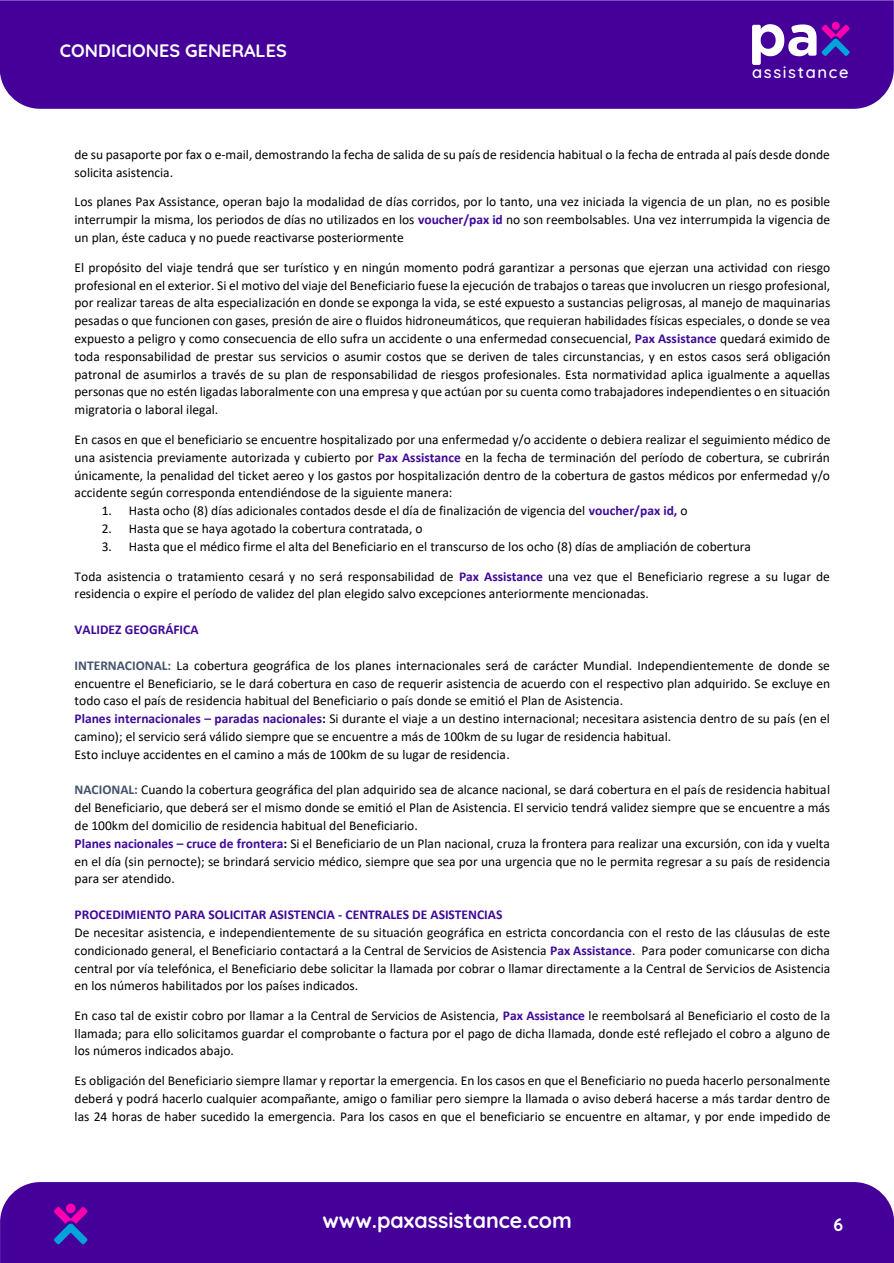
<style>
.page{position:relative;width:894px;height:1263px;background:#fff}
.page>*{position:absolute;margin:0;border:0;box-sizing:border-box;transform-origin:0 0}
.t1{font:700 21.45px "Quicksand";color:#fff}
.t2{font:700 18px "Quicksand";color:#fff}
.t3{font:500 16.5px "Quicksand";letter-spacing:.1em;color:#fff}
.t4{font:13.5px/17.9px "Calibri";color:#000;text-align:justify}
.t5{font:700 13.5px "Calibri";color:#400999}
.s1{font-weight:700;color:#400999}
.s2{font-weight:700;color:#44546a}
.s3{font-weight:700}
</style>
<div class="page">
<div style="left:0;top:0;width:893px;height:109px;background:#409"></div>
<svg style="left:751px;top:24px;width:98px;height:41px"></svg>
<div style="left:831px;top:22px;width:8px;height:8px;background:#ff00ae;border-radius:50%"></div>
<div style="left:0;top:1182px;width:893px;height:81px;background:#409"></div>
<svg style="left:54px;top:1207px;width:33px;height:37px"></svg>
<div style="left:66px;top:1203px;width:9px;height:10px;background:#ff00ae;border-radius:50%"></div>
<h2 class="t2" style="left:60px;top:35px;width:228px">CONDICIONES GENERALES</h2>
<p class="t3" style="left:751px;top:59px;width:98px">assistance</p>
<p class="t4" style="left:75px;top:145px;width:756px">de su pasaporte por fax o e-mail, demostrando la fecha de salida de su país de residencia habitual o la fecha de entrada al país desde donde solicita asistencia.</p>
<p class="t4" style="left:75px;top:193px;width:756px">Los planes Pax Assistance, operan bajo la modalidad de días corridos, por lo tanto, una vez iniciada la vigencia de un plan, no es posible interrumpir la misma, los periodos de días no utilizados en los <span class="s1">voucher/pax id</span> no son reembolsables. Una vez interrumpida la vigencia de un plan, éste caduca y no puede reactivarse posteriormente</p>
<p class="t4" style="left:75px;top:258px;width:757px">El propósito del viaje tendrá que ser turístico y en ningún momento podrá garantizar a personas que ejerzan una actividad con riesgo profesional en el exterior. Si el motivo del viaje del Beneficiario fuese la ejecución de trabajos o tareas que involucren un riesgo profesional, por realizar tareas de alta especialización en donde se exponga la vida, se esté expuesto a sustancias peligrosas, al manejo de maquinarias pesadas o que funcionen con gases, presión de aire o fluidos hidroneumáticos, que requieran habilidades físicas especiales, o donde se vea expuesto a peligro y como consecuencia de ello sufra un accidente o una enfermedad consecuencial, <span class="s1">Pax Assistance</span> quedará eximido de toda responsabilidad de prestar sus servicios o asumir costos que se deriven de tales circunstancias, y en estos casos será obligación patronal de asumirlos a través de su plan de responsabilidad de riesgos profesionales. Esta normatividad aplica igualmente a aquellas personas que no estén ligadas laboralmente con una empresa y que actúan por su cuenta como trabajadores independientes o en situación migratoria o laboral ilegal.</p>
<p class="t4" style="left:75px;top:430px;width:757px">En casos en que el beneficiario se encuentre hospitalizado por una enfermedad y/o accidente o debiera realizar el seguimiento médico de una asistencia previamente autorizada y cubierto por <span class="s1">Pax Assistance</span> en la fecha de terminación del período de cobertura, se cubrirán únicamente, la penalidad del ticket aereo y los gastos por hospitalización dentro de la cobertura de gastos médicos por enfermedad y/o accidente según corresponda entendiéndose de la siguiente manera:</p>
<p class="t4" style="left:102px;top:501px;width:587px">1. Hasta ocho (8) días adicionales contados desde el día de finalización de vigencia del <span class="s1">voucher/pax id,</span> o</p>
<p class="t4" style="left:102px;top:519px;width:322px">2. Hasta que se haya agotado la cobertura contratada, o</p>
<p class="t4" style="left:102px;top:537px;width:650px">3. Hasta que el médico firme el alta del Beneficiario en el transcurso de los ocho (8) días de ampliación de cobertura</p>
<p class="t4" style="left:75px;top:567px;width:756px;line-height:17.4px">Toda asistencia o tratamiento cesará y no será responsabilidad de <span class="s1">Pax Assistance</span> una vez que el Beneficiario regrese a su lugar de residencia o expire el período de validez del plan elegido salvo excepciones anteriormente mencionadas.</p>
<p class="t5" style="left:75px;top:620px;width:125px">VALIDEZ GEOGRÁFICA</p>
<p class="t4" style="left:75px;top:656px;width:756px;text-align:left"><span class="s2">INTERNACIONAL:</span> La cobertura geográfica de los planes internacionales será de carácter Mundial. Independientemente de donde se encuentre el Beneficiario, se le dará cobertura en caso de requerir asistencia de acuerdo con el respectivo plan adquirido. Se excluye en todo caso el país de residencia habitual del Beneficiario o país donde se emitió el Plan de Asistencia.<br><span class="s1">Planes internacionales – paradas nacionales</span><span class="s3">:</span> Si durante el viaje a un destino internacional; necesitara asistencia dentro de su país (en el camino); el servicio será válido siempre que se encuentre a más de 100km de su lugar de residencia habitual.<br>Esto incluye accidentes en el camino a más de 100km de su lugar de residencia.</p>
<p class="t4" style="left:75px;top:780px;width:757px;text-align:left"><span class="s2">NACIONAL:</span> Cuando la cobertura geográfica del plan adquirido sea de alcance nacional, se dará cobertura en el país de residencia habitual del Beneficiario, que deberá ser el mismo donde se emitió el Plan de Asistencia. El servicio tendrá validez siempre que se encuentre a más de 100km del domicilio de residencia habitual del Beneficiario.<br><span class="s1">Planes nacionales – cruce de frontera</span><span class="s3">:</span> Si el Beneficiario de un Plan nacional, cruza la frontera para realizar una excursión, con ida y vuelta en el día (sin pernocte); se brindará servicio médico, siempre que sea por una urgencia que no le permita regresar a su país de residencia para ser atendido.</p>
<p class="t5" style="left:75px;top:905px;width:429px">PROCEDIMIENTO PARA SOLICITAR ASISTENCIA - CENTRALES DE ASISTENCIAS</p>
<p class="t4" style="left:75px;top:923px;width:756px">De necesitar asistencia, e independientemente de su situación geográfica en estricta concordancia con el resto de las cláusulas de este condicionado general, el Beneficiario contactará a la Central de Servicios de Asistencia <span class="s1">Pax Assistance</span>. Para poder comunicarse con dicha central por vía telefónica, el Beneficiario debe solicitar la llamada por cobrar o llamar directamente a la Central de Servicios de Asistencia en los números habilitados por los países indicados.</p>
<p class="t4" style="left:75px;top:1006px;width:756px">En caso tal de existir cobro por llamar a la Central de Servicios de Asistencia, <span class="s1">Pax Assistance</span> le reembolsará al Beneficiario el costo de la llamada; para ello solicitamos guardar el comprobante o factura por el pago de dicha llamada, donde esté reflejado el cobro a alguno de los números indicados abajo.</p>
<p class="t4" style="left:75px;top:1071px;width:757px">Es obligación del Beneficiario siempre llamar y reportar la emergencia. En los casos en que el Beneficiario no pueda hacerlo personalmente deberá y podrá hacerlo cualquier acompañante, amigo o familiar pero siempre la llamada o aviso deberá hacerse a más tardar dentro de las 24 horas de haber sucedido la emergencia. Para los casos en que el beneficiario se encuentre en altamar, y por ende impedido de</p>
<h1 class="t1" style="left:322px;top:1202px;width:251px">www.paxassistance.com</h1>
<h2 class="t2" style="left:833px;top:1210px;width:11px">6</h2>
</div>
